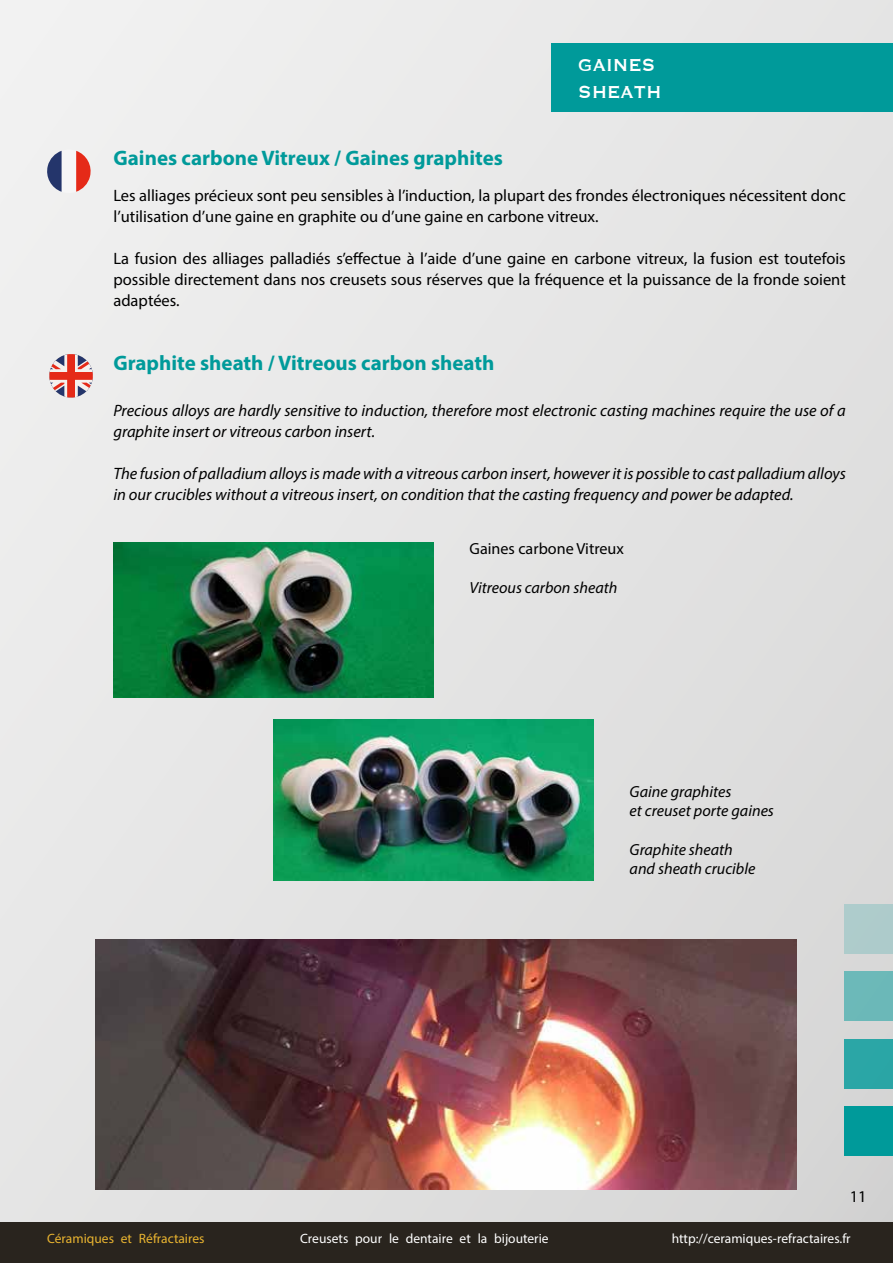
<style>
.page{position:relative;width:893px;height:1263px;background:#e6e6e6}
.page>*{position:absolute;margin:0;border:0;box-sizing:border-box;transform-origin:0 0}
.t1{font:22.5px/27px "Copperplate";color:#fff;scale:.89 1}
.t2{font:700 21px "Myriad Pro";color:#009a9a}
.t3{font:16.5px/21px "Myriad Pro";color:#000}
.t4{font:italic 16.5px/21px "Myriad Pro";color:#000}
.t5{font:italic 16.05px/19.4px "Myriad Pro";color:#000}
.t6{font:16.05px "Myriad Pro";color:#000}
.t7{font:13.5px "Myriad Pro";color:#fff}
.t8{font:13.5px "Myriad Pro";color:#e9b430}
</style>
<div class="page">
<div style="left:0;top:1222px;width:893px;height:41px;background:#29241e"></div>
<div style="left:844px;top:1106px;width:49px;height:50px;background:#009a9a"></div>
<div style="left:844px;top:1039px;width:49px;height:49px;background:#2aa6a6"></div>
<div style="left:844px;top:971px;width:49px;height:50px;background:#6cb9b8"></div>
<div style="left:844px;top:904px;width:49px;height:50px;background:#aecbcb"></div>
<img style="left:113px;top:542px;width:321px;height:156px">
<img style="left:274px;top:719px;width:320px;height:161px">
<svg style="left:47px;top:149px;width:44px;height:44px"></svg>
<svg style="left:49px;top:354px;width:44px;height:44px"></svg>
<div style="left:551px;top:43px;width:342px;height:68px;background:#009a9a"></div>
<img style="left:95px;top:939px;width:701px;height:251px">
<p class="t2" style="left:113px;top:144px;width:391px">Gaines carbone Vitreux / Gaines graphites</p>
<h1 class="t1" style="left:578px;top:50px;width:95px">GAINES<br>SHEATH</h1>
<p class="t3" style="left:113px;top:185px;width:734px">Les alliages précieux sont peu sensibles à l’induction, la plupart des frondes électroniques nécessitent donc l’utilisation d’une gaine en graphite ou d’une gaine en carbone vitreux.</p>
<p class="t3" style="left:113px;top:248px;width:734px;text-align:justify">La fusion des alliages palladiés s’effectue à l’aide d’une gaine en carbone vitreux, la fusion est toutefois possible directement dans nos creusets sous réserves que la fréquence et la puissance de la fronde soient adaptées.</p>
<p class="t2" style="left:113px;top:349px;width:383px">Graphite sheath / Vitreous carbon sheath</p>
<p class="t4" style="left:113px;top:400px;width:734px">Precious alloys are hardly sensitive to induction, therefore most electronic casting machines require the use of a graphite insert or vitreous carbon insert.</p>
<p class="t4" style="left:113px;top:463px;width:734px">The fusion of palladium alloys is made with a vitreous carbon insert, however it is possible to cast palladium alloys in our crucibles without a vitreous insert, on condition that the casting frequency and power be adapted.</p>
<p class="t6" style="left:469px;top:539px;width:156px">Gaines carbone Vitreux</p>
<p class="t5" style="left:469px;top:578px;width:150px">Vitreous carbon sheath</p>
<p class="t5" style="left:630px;top:782px;width:146px">Gaine graphites<br>et creuset porte gaines</p>
<p class="t5" style="left:630px;top:840px;width:127px">Graphite sheath and sheath crucible</p>
<p class="t3" style="left:850px;top:1185px;width:18px">11</p>
<p class="t8" style="left:47px;top:1230px;width:159px">Céramiques et Réfractaires</p>
<p class="t7" style="left:300px;top:1230px;width:250px">Creusets pour le dentaire et la bijouterie</p>
<p class="t7" style="left:672px;top:1230px;width:180px">http://ceramiques-refractaires.fr</p>
</div>
